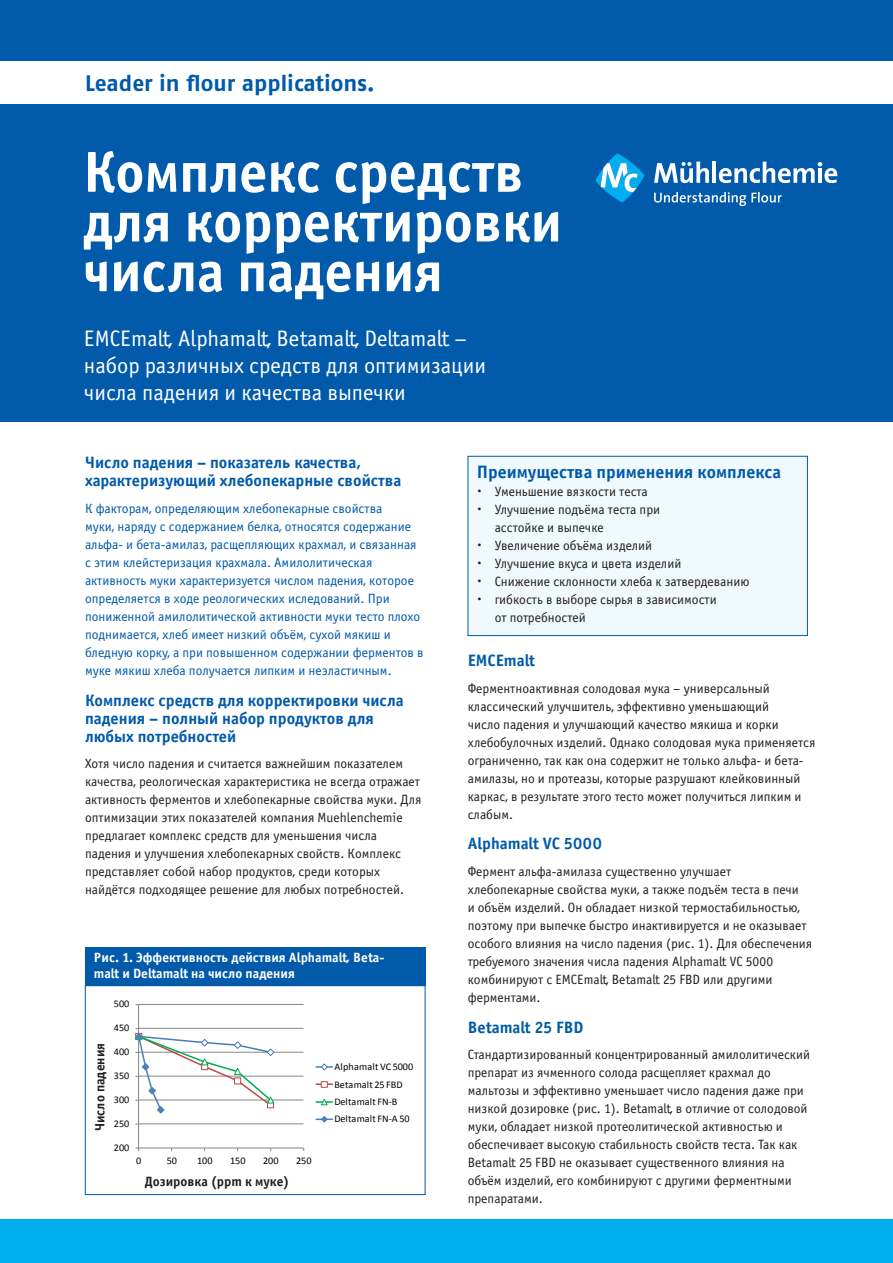
<style>
.page{position:relative;width:893px;height:1263px;background:#fff}
.page>*{position:absolute;margin:0;border:0;box-sizing:border-box;transform-origin:0 0}
.t1{font:58.05px/49.7px "Officina Sans Bold C";letter-spacing:-.005em;color:#fff}
.t2{font:22.5px/27px "Officina Sans Book C";color:#fff}
.t3{font:700 22.5px "Fago Pro";color:#015aaa}
.t4{font:18px "Officina Sans Bold C";color:#015aaa}
.t5{font:16.5px/18px "Officina Sans Bold C";color:#015aaa}
.t6{font:13.5px/18px "Officina Sans Book C";color:#231f20}
.t7{font:13.5px/18px "Officina Sans Book C";color:#015aaa}
.t8{font:13.5px/16.2px "Officina Sans Bold C";color:#fff}
.t9{font:13.5px "Officina Sans Bold C";color:#231f20}
.t10{font:700 11.7px "Calibri";letter-spacing:-.005em;color:#000}
.t11{font:10.2px/17.4px "Calibri";letter-spacing:.015em;color:#000}
.t12{font:10.2px "Calibri";letter-spacing:-.005em;color:#000}
.t13{font:700 10.2px "Calibri";letter-spacing:.01em;color:#000}
.s1{font-family:"Fago Pro"}
</style>
<div class="page">
<div style="left:0;top:0;width:893px;height:422px;background:#015aaa"></div>
<div style="left:0;top:61px;width:893px;height:43px;background:#fff"></div>
<div style="left:0;top:1220px;width:893px;height:43px;background:#00aeef"></div>
<div style="left:85px;top:985px;width:340px;height:210px;border:1px solid #015aaa"></div>
<hr style="left:139px;top:1123px;width:164px;height:1px;background:#868686">
<hr style="left:139px;top:1100px;width:164px;height:1px;background:#868686">
<hr style="left:139px;top:1076px;width:164px;height:1px;background:#868686">
<hr style="left:139px;top:1052px;width:164px;height:1px;background:#868686">
<hr style="left:139px;top:1028px;width:164px;height:1px;background:#868686">
<hr style="left:139px;top:1004px;width:164px;height:1px;background:#868686">
<hr style="left:138px;top:1005px;width:1px;height:143px;background:#868686">
<hr style="left:139px;top:1147px;width:165px;height:1px;background:#868686">
<svg style="left:135px;top:1028px;width:140px;height:86px"></svg>
<svg style="left:316px;top:1063px;width:16px;height:8px"></svg>
<svg style="left:316px;top:1082px;width:16px;height:5px"></svg>
<div style="left:321px;top:1081px;width:7px;height:6px;border:1px solid #be4b48"></div>
<svg style="left:316px;top:1099px;width:16px;height:6px"></svg>
<svg style="left:316px;top:1116px;width:16px;height:7px"></svg>
<div style="left:85px;top:947px;width:340px;height:38px;background:#015aaa"></div>
<div style="left:468px;top:456px;width:339px;height:179px;background:#f0f9fd"></div>
<div style="left:468px;top:456px;width:340px;height:180px;border:1px solid #015aaa"></div>
<svg style="left:719px;top:162px;width:118px;height:21px"></svg>
<hr style="left:712px;top:162px;width:4px;height:21px;background:#fff">
<svg style="left:654px;top:162px;width:55px;height:21px"></svg>
<svg style="left:654px;top:192px;width:128px;height:14px"></svg>
<svg style="left:595px;top:153px;width:49px;height:50px"></svg>
<h2 class="t3" style="left:85px;top:70px;width:291px">Leader in flour applications.</h2>
<h1 class="t1" style="left:83px;top:148px;width:481px">Комплекс средств для корректировки числа падения</h1>
<h2 class="t2" style="left:84px;top:326px;width:404px">EMCEmalt, Alphamalt, Betamalt, Deltamalt – набор различных средств для оптимизации числа падения и качества выпечки</h2>
<p class="t5" style="left:85px;top:454px;width:318px">Число падения – показатель качества, характеризующий хлебопекарные свойства</p>
<p class="t7" style="left:85px;top:499px;width:340px">К факторам, определяющим хлебопекарные свойства<br>муки, наряду с содержанием белка, относятся содержание альфа- и бета-амилаз, расщепляющих крахмал, и связанная с этим клейстеризация крахмала. Амилолитическая активность муки характеризуется числом падения, которое определяется в ходе реологических иследований. При пониженной амилолитической активности муки тесто плохо поднимается, хлеб имеет низкий объём, сухой мякиш и бледную корку, а при повышенном содержании ферментов в муке мякиш хлеба получается липким и неэластичным.</p>
<p class="t5" style="left:85px;top:691px;width:320px">Комплекс средств для корректировки числа падения – полный набор продуктов для любых потребностей</p>
<p class="t6" style="left:85px;top:755px;width:338px">Хотя число падения и считается важнейшим показателем качества, реологическая характеристика не всегда отражает активность ферментов и хлебопекарные свойства муки. Для оптимизации этих показателей компания Muehlenchemie предлагает комплекс средств для уменьшения числа падения и улучшения хлебопекарных свойств. Комплекс представляет собой набор продуктов, среди которых найдётся подходящее решение для любых потребностей.</p>
<p class="t8" style="left:94px;top:950px;width:292px">Рис. 1. Эффективность действия Alphamalt, Beta&shy;malt и Deltamalt на число падения</p>
<p class="t12" style="left:114px;top:997px;width:17px">500</p>
<p class="t12" style="left:114px;top:1021px;width:17px">450</p>
<p class="t10" style="left:97px;top:1121px;width:90px;rotate:-90deg">Falling Number (s)</p>
<p class="t9" style="left:92px;top:1131px;width:90px;rotate:-90deg">Число падения</p>
<p class="t12" style="left:114px;top:1045px;width:17px">400</p>
<p class="t12" style="left:114px;top:1069px;width:17px">350</p>
<p class="t12" style="left:114px;top:1093px;width:17px">300</p>
<p class="t12" style="left:114px;top:1117px;width:17px">250</p>
<p class="t12" style="left:114px;top:1141px;width:17px">200</p>
<p class="t12" style="left:136px;top:1154px;width:7px">0</p>
<p class="t12" style="left:167px;top:1154px;width:12px">50</p>
<p class="t12" style="left:197px;top:1154px;width:17px">100</p>
<p class="t12" style="left:230px;top:1154px;width:17px">150</p>
<p class="t12" style="left:263px;top:1154px;width:17px">200</p>
<p class="t12" style="left:296px;top:1154px;width:17px">250</p>
<p class="t13" style="left:174px;top:1169px;width:96px">Dosage (ppm on flour)</p>
<p class="t9" style="left:145px;top:1173px;width:146px">Дозировка (ppm к муке)</p>
<p class="t11" style="left:334px;top:1058px;width:80px">Alphamalt VC 5000<br>Betamalt 25 FBD<br>Deltamalt FN-B<br>Deltamalt FN-A 50</p>
<h3 class="t4" style="left:477px;top:462px;width:306px">Преимущества применения комплекса</h3>
<p class="t6" style="left:477px;top:483px;width:173px"><span class="s1">•</span> Уменьшение вязкости теста</p>
<p class="t6" style="left:495px;top:501px;width:167px;text-indent:-18px"><span class="s1">•</span> Улучшение подъёма теста при асстойке и выпечке</p>
<p class="t6" style="left:477px;top:537px;width:177px"><span class="s1">•</span> Увеличение объёма изделий</p>
<p class="t6" style="left:477px;top:555px;width:206px"><span class="s1">•</span> Улучшение вкуса и цвета изделий</p>
<p class="t6" style="left:477px;top:573px;width:274px"><span class="s1">•</span> Снижение склонности хлеба к затвердеванию</p>
<p class="t6" style="left:495px;top:591px;width:224px;text-indent:-18px"><span class="s1">•</span> гибкость в выборе сырья в зависимости от потребностей</p>
<p class="t5" style="left:468px;top:652px;width:69px">EMCEmalt</p>
<p class="t6" style="left:468px;top:679px;width:349px">Ферментноактивная солодовая мука – универсальный классический улучшитель, эффективно уменьшающий<br>число падения и улучшающий качество мякиша и корки хлебобулочных изделий. Однако солодовая мука применяется ограниченно, так как она содержит не только альфа- и бета&shy;амилазы, но и протеазы, которые разрушают клейковинный каркас, в результате этого тесто может получиться липким и слабым.</p>
<p class="t5" style="left:468px;top:835px;width:136px">Alphamalt VC 5000</p>
<p class="t6" style="left:468px;top:862px;width:346px">Фермент альфа-амилаза существенно улучшает хлебопекарные свойства муки, а также подъём теста в печи<br>и объём изделий. Он обладает низкой термостабильностью, поэтому при выпечке быстро инактивируется и не оказывает особого влияния на число падения (рис. 1). Для обеспечения требуемого значения числа падения Alphamalt VC 5000 комбинируют с EMCEmalt, Betamalt 25 FBD или другими ферментами.</p>
<p class="t5" style="left:468px;top:1018px;width:117px">Betamalt 25 FBD</p>
<p class="t6" style="left:468px;top:1046px;width:344px">Стандартизированный концентрированный амилолитический препарат из ячменного солода расщепляет крахмал до мальтозы и эффективно уменьшает число падения даже при низкой дозировке (рис. 1). Betamalt, в отличие от солодовой муки, обладает низкой протеолитической активностью и обеспечивает высокую стабильность свойств теста. Так как Betamalt 25 FBD не оказывает существенного влияния на объём изделий, его комбинируют с другими ферментными препаратами.</p>
</div>
